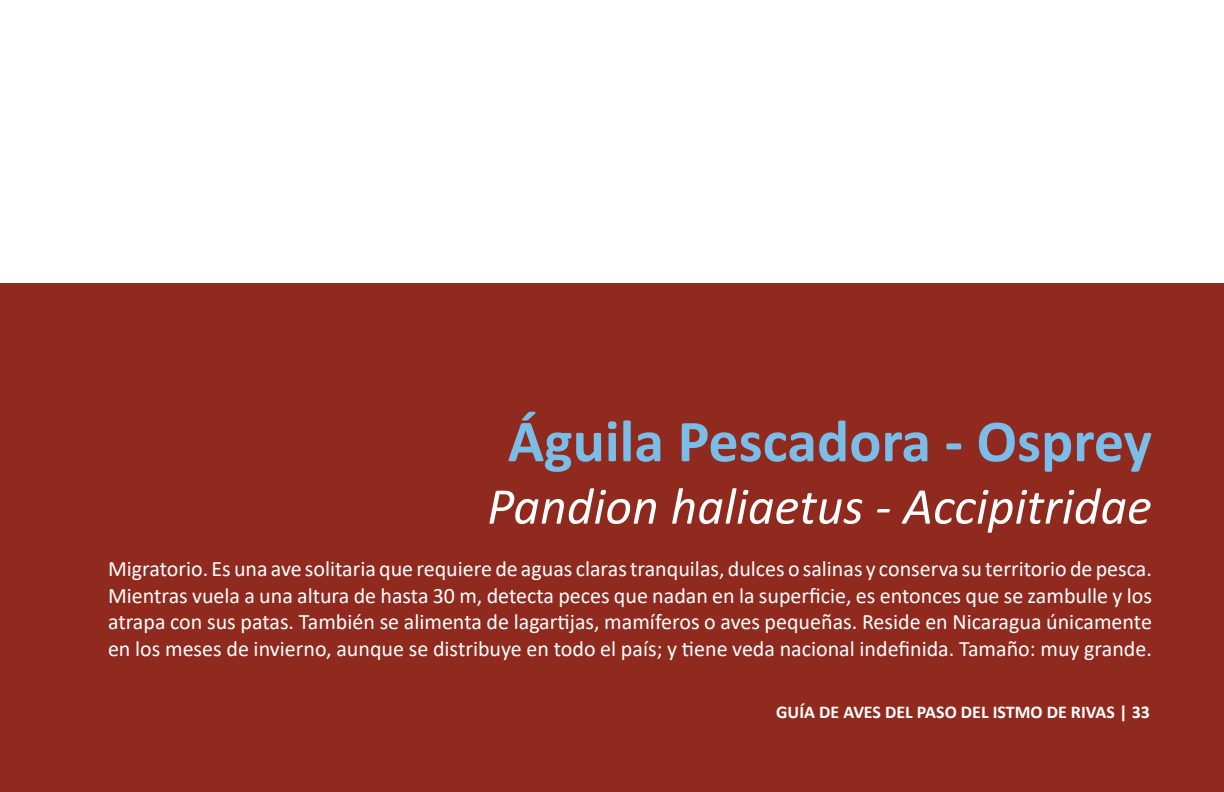
<style>
.page{position:relative;width:1224px;height:792px;background:#fff}
.page>*{position:absolute;margin:0;border:0;box-sizing:border-box;transform-origin:0 0}
.t1{font:700 60px "Calibri";color:#79bde8}
.t2{font:italic 52px "Calibri";color:#fff}
.t3{font:22px/26.4px "Calibri";color:#fff;text-align:justify}
.t4{font:700 18px "Calibri";color:#fff}
</style>
<div class="page">
<div style="left:0;top:284px;width:1224px;height:508px;background:#912a1e"></div>
<h1 class="t1" style="left:508px;top:399px;width:646px">Águila Pescadora - Osprey</h1>
<h2 class="t2" style="left:487px;top:470px;width:666px">Pandion haliaetus - Accipitridae</h2>
<p class="t3" style="left:108px;top:555px;width:1046px">Migratorio. Es una ave solitaria que requiere de aguas claras tranquilas, dulces o salinas y conserva su territorio de pesca.<br>Mientras vuela a una altura de hasta 30 m, detecta peces que nadan en la superficie, es entonces que se zambulle y los atrapa con sus patas. También se alimenta de lagartijas, mamíferos o aves pequeñas. Reside en Nicaragua únicamente en los meses de invierno, aunque se distribuye en todo el país; y tiene veda nacional indefinida. Tamaño: muy grande.</p>
<p class="t4" style="left:776px;top:699px;width:375px">GUÍA DE AVES DEL PASO DEL ISTMO DE RIVAS | 33</p>
</div>
